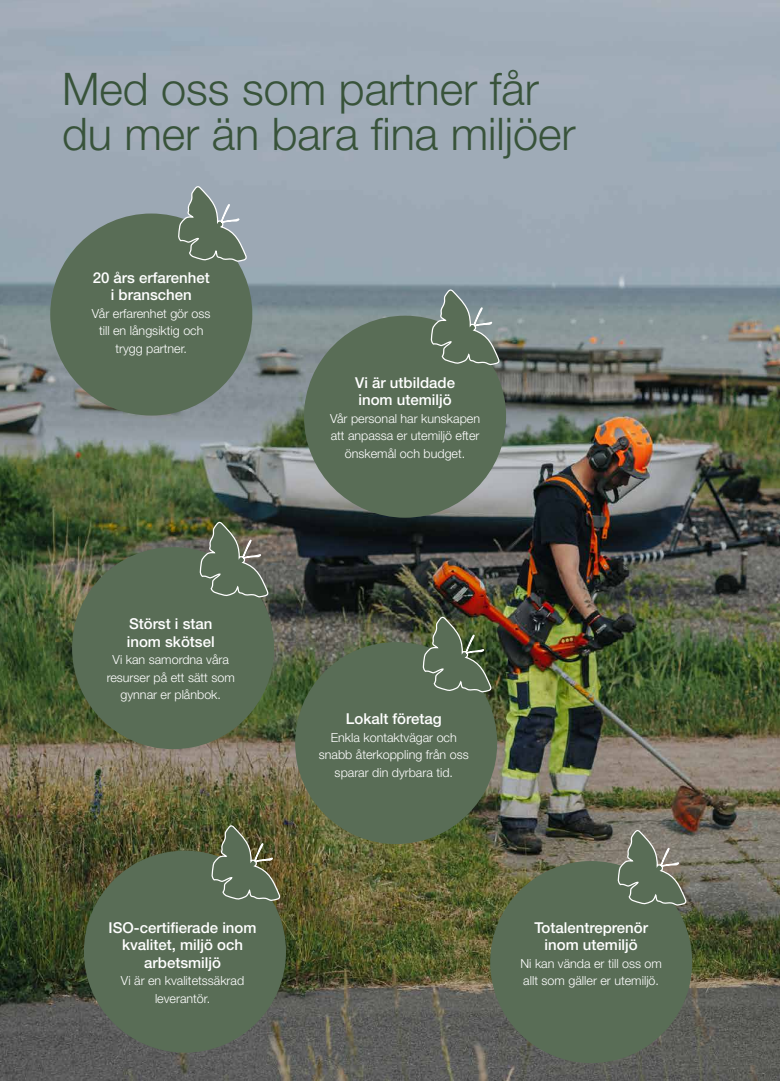
<style>
.page{position:relative;width:780px;height:1081px;background:#fff}
.page>*{position:absolute;margin:0;border:0;box-sizing:border-box;transform-origin:0 0}
.t1{font:300 45px/45px "Helvetica Neue LT Std";color:#38533a}
.t2{font:500 15px/17.5px "Helvetica Neue LT Std";color:#fff;text-align:center}
.t3{font:300 12.5px/17.5px "Helvetica Neue LT Std";color:#fff;text-align:center}
</style>
<div class="page">
<img style="left:0;top:0;width:780px;height:1081px">
<div style="left:50px;top:213px;width:202px;height:202px;background:#596d56;border-radius:50%"></div>
<svg style="left:177px;top:183px;width:70px;height:79px"></svg>
<div style="left:490px;top:861px;width:202px;height:202px;background:#596d56;border-radius:50%"></div>
<svg style="left:617px;top:827px;width:69px;height:79px"></svg>
<div style="left:304px;top:316px;width:202px;height:202px;background:#596d56;border-radius:50%"></div>
<svg style="left:430px;top:287px;width:70px;height:78px"></svg>
<div style="left:72px;top:547px;width:202px;height:202px;background:#596d56;border-radius:50%"></div>
<svg style="left:199px;top:519px;width:70px;height:79px"></svg>
<div style="left:295px;top:642px;width:202px;height:202px;background:#596d56;border-radius:50%"></div>
<svg style="left:422px;top:614px;width:70px;height:78px"></svg>
<div style="left:84px;top:850px;width:202px;height:202px;background:#596d56;border-radius:50%"></div>
<svg style="left:211px;top:822px;width:70px;height:79px"></svg>
<h1 class="t1" style="left:62px;top:65px;width:515px">Med oss som partner får du mer än bara fina miljöer</h1>
<p class="t2" style="left:93px;top:268px;width:119px">20 års erfarenhet i branschen</p>
<p class="t3" style="left:92px;top:304px;width:120px">Vår erfarenhet gör oss till en långsiktig och trygg partner.</p>
<p class="t2" style="left:127px;top:615px;width:89px;text-align:left">Störst i stan inom skötsel</p>
<p class="t3" style="left:107px;top:651px;width:130px">Vi kan samordna våra resurser på ett sätt som gynnar er plånbok.</p>
<p class="t2" style="left:109px;top:918px;width:149px">ISO-certifierade inom kvalitet, miljö och arbetsmiljö</p>
<p class="t3" style="left:121px;top:971px;width:125px">Vi är en kvalitetssäkrad leverantör.</p>
<p class="t2" style="left:355px;top:373px;width:101px;text-align:left">Vi är utbildade inom utemiljö</p>
<p class="t3" style="left:330px;top:409px;width:151px">Vår personal har kunskapen att anpassa er utemiljö efter önskemål och budget.</p>
<p class="t2" style="left:346px;top:710px;width:97px">Lokalt företag</p>
<p class="t3" style="left:319px;top:728px;width:151px">Enkla kontaktvägar och snabb återkoppling från oss sparar din dyrbara tid.</p>
<p class="t2" style="left:534px;top:918px;width:115px">Totalentreprenör inom utemiljö</p>
<p class="t3" style="left:520px;top:954px;width:143px;text-align:left">Ni kan vända er till oss om allt som gäller er utemiljö.</p>
</div>
